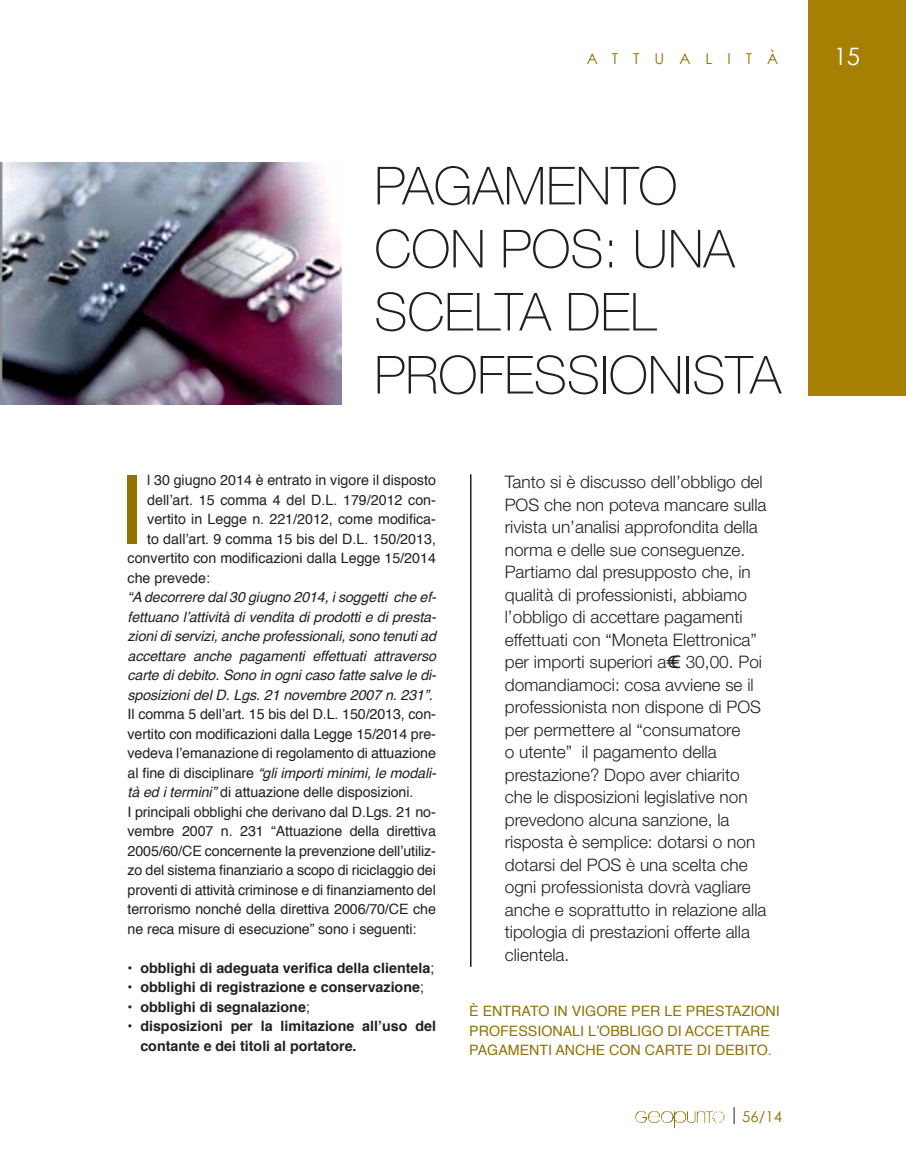
<style>
.page{position:relative;width:906px;height:1170px;background:#fff}
.page>*{position:absolute;margin:0;border:0;box-sizing:border-box;transform-origin:0 0}
.t1{font:95.85px "Helvetica";color:#927100}
.t2{font:100 52.5px/63px "Helvetica Neue";color:#231f20}
.t3{font:24px "Century Gothic";color:#fff}
.t4{font:300 17.25px/22.5px "Helvetica Neue";color:#231f20}
.t5{font:15px "Century Gothic";letter-spacing:1em;color:#927100}
.t6{font:14.25px/19.5px "Helvetica";letter-spacing:-.005em;color:#231f20}
.t7{font:italic 14.25px/19.5px "Helvetica";letter-spacing:-.005em;color:#231f20;text-align:justify}
.t8{font:700 14.25px/19.5px "Helvetica";color:#231f20}
.t9{font:14.25px "Helvetica";color:#927100}
.s1{font-style:italic}
.s2{font-weight:400}
.s3{font-family:"Arial";font-weight:400}
</style>
<div class="page">
<svg style="left:733px;top:1107px;width:1px;height:17px"></svg>
<svg style="left:712px;top:1111px;width:10px;height:12px"></svg>
<div style="left:808px;top:0;width:98px;height:395px;background:#a78003"></div>
<hr style="left:470px;top:474px;width:1px;height:492px;background:#231f20">
<img style="left:0;top:163px;width:342px;height:241px">
<p class="t5" style="left:587px;top:50px;width:193px">ATTUALITà</p>
<h2 class="t2" style="left:374px;top:154px;width:408px">PAGAMENTO<br>CON pOS: UNA<br>SCELTA DEL<br>PROFESSIONISTA</h2>
<h1 class="t1" style="left:118px;top:436px;width:28px">I</h1>
<p class="t6" style="left:147px;top:470px;width:290px">l 30 giugno 2014 è entrato in vigore il disposto</p>
<p class="t6" style="left:147px;top:490px;width:290px">dell’art. 15 comma 4 del D.L. 179/2012 con-</p>
<p class="t6" style="left:147px;top:509px;width:290px">vertito in Legge n. 221/2012, come modifica-</p>
<p class="t6" style="left:147px;top:529px;width:290px">to dall’art. 9 comma 15 bis del D.L. 150/2013,</p>
<p class="t6" style="left:128px;top:548px;width:310px">convertito con modificazioni dalla Legge 15/2014</p>
<p class="t6" style="left:128px;top:568px;width:84px">che prevede:</p>
<p class="t7" style="left:128px;top:587px;width:310px">“A decorrere dal 30 giugno 2014, i soggetti che ef&shy;fettuano l’attività di vendita di prodotti e di presta&shy;zioni di servizi, anche professionali, sono tenuti ad accettare anche pagamenti effettuati attraverso carte di debito. Sono in ogni caso fatte salve le di&shy;sposizioni del D. Lgs. 21 novembre 2007 n. 231”.</p>
<p class="t6" style="left:128px;top:704px;width:310px">Il comma 5 dell’art. 15 bis del D.L. 150/2013, con&shy;vertito con modificazioni dalla Legge 15/2014 pre&shy;vedeva l’emanazione di regolamento di attuazione al fine di disciplinare <span class="s1">“gli importi minimi, le modali&shy;tà ed i termini”</span> di attuazione delle disposizioni.<br>I principali obblighi che derivano dal D.Lgs. 21 no&shy;vembre 2007 n. 231 “Attuazione della direttiva 2005/60/CE concernente la prevenzione dell’utiliz&shy;zo del sistema finanziario a scopo di riciclaggio dei proventi di attività criminose e di finanziamento del terrorismo nonché della direttiva 2006/70/CE che ne reca misure di esecuzione” sono i seguenti:</p>
<p class="t8" style="left:128px;top:958px;width:308px"><span class="s2">•</span> obblighi di adeguata verifica della clientela<span class="s2">;</span></p>
<p class="t8" style="left:128px;top:977px;width:298px"><span class="s2">•</span> obblighi di registrazione e conservazione<span class="s2">;</span></p>
<p class="t8" style="left:128px;top:997px;width:184px"><span class="s2">•</span> obblighi di segnalazione<span class="s2">;</span></p>
<p class="t8" style="left:140px;top:1016px;width:297px;text-indent:-13px"><span class="s2">•</span> disposizioni per la limitazione all’uso del contante e dei titoli al portatore.</p>
<p class="t4" style="left:505px;top:470px;width:263px">Tanto si è discusso dell’obbligo del POS che non poteva mancare sulla rivista un’analisi approfondita della norma e delle sue conseguenze.<br>Partiamo dal presupposto che, in qualità di professionisti, abbiamo l’obbligo di accettare pagamenti effettuati con “Moneta Elettronica” per importi superiori a€<span class="s3">€</span> 30,00. Poi domandiamoci: cosa avviene se il professionista non dispone di POS per permettere al “consumatore<br>o utente” il pagamento della prestazione? Dopo aver chiarito che le disposizioni legislative non prevedono alcuna sanzione, la risposta è semplice: dotarsi o non dotarsi del POS è una scelta che ogni professionista dovrà vagliare anche e soprattutto in relazione alla tipologia di prestazioni offerte alla clientela.</p>
<p class="t9" style="left:469px;top:1000px;width:24px">è entrato</p>
<p class="t9" style="left:553px;top:1000px;width:29px">in vigore</p>
<p class="t9" style="left:631px;top:1000px;width:11px">per</p>
<p class="t9" style="left:664px;top:1000px;width:32px">le presta</p>
<p class="t9" style="left:742px;top:1000px;width:17px">zioni</p>
<p class="t9" style="left:469px;top:1019px;width:11px">pro</p>
<p class="t9" style="left:500px;top:1019px;width:18px">fessionali</p>
<p class="t9" style="left:588px;top:1019px;width:22px">l’obbligo</p>
<p class="t9" style="left:667px;top:1019px;width:28px">di accettare</p>
<p class="t9" style="left:469px;top:1039px;width:10px">pagamenti</p>
<p class="t9" style="left:555px;top:1039px;width:11px">anc</p>
<p class="t9" style="left:585px;top:1039px;width:35px">he con</p>
<p class="t9" style="left:645px;top:1039px;width:11px">carte</p>
<p class="t9" style="left:697px;top:1039px;width:28px">di debito</p>
<p class="t9" style="left:768px;top:1039px;width:5px">.</p>
<p class="t5" style="left:742px;top:1106px;width:41px">56/14</p>
<h3 class="t3" style="left:833px;top:41px;width:28px">15</h3>
</div>
